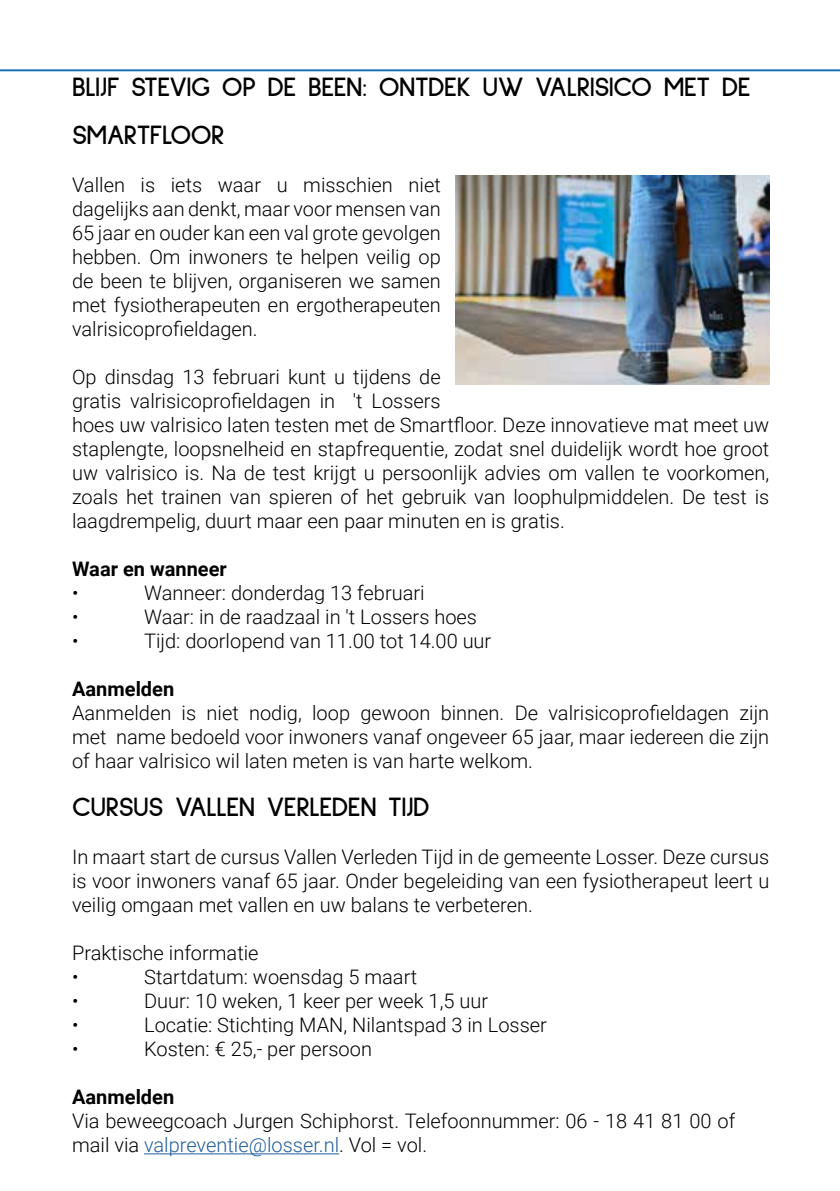
<style>
.page{position:relative;width:840px;height:1191px;background:#fff}
.page>*{position:absolute;margin:0;border:0;box-sizing:border-box;transform-origin:0 0}
.t1{font:700 28px/48px "Sulphur Point";letter-spacing:-.02em;color:#000}
.t2{font:300 20px/24px "Roboto";color:#000;text-align:justify}
.t3{font:700 20px "Roboto";color:#000}
.s1{color:#215e9e}
</style>
<div class="page">
<hr style="left:0;top:69px;width:839px;height:2px;background:#1572b6">
<hr style="left:144px;top:1153px;width:195px;height:1px;background:#215e9e">
<img style="left:455px;top:176px;width:313px;height:209px">
<h1 class="t1" style="left:72px;top:62px;width:679px">BLIJF STEVIG OP DE BEEN: ONTDEK UW VALRISICO MET DE<br>SMARTFLOOR</h1>
<p class="t2" style="left:72px;top:172px;width:370px">Vallen is iets waar u misschien niet dagelijks aan denkt, maar voor mensen van 65 jaar en ouder kan een val grote gevolgen hebben. Om inwoners te helpen veilig op de been te blijven, organiseren we samen met fysiotherapeuten en ergotherapeuten valrisicoprofieldagen.</p>
<p class="t2" style="left:72px;top:364px;width:698px;text-align:left">Op dinsdag 13 februari kunt u tijdens de<br>gratis valrisicoprofieldagen in 't Lossers<br>hoes uw valrisico laten testen met de Smartfloor. Deze innovatieve mat meet uw staplengte, loopsnelheid en stapfrequentie, zodat snel duidelijk wordt hoe groot uw valrisico is. Na de test krijgt u persoonlijk advies om vallen te voorkomen, zoals het trainen van spieren of het gebruik van loophulpmiddelen. De test is laagdrempelig, duurt maar een paar minuten en is gratis.</p>
<p class="t3" style="left:72px;top:555px;width:156px">Waar en wanneer</p>
<p class="t2" style="left:72px;top:580px;width:8px">•</p>
<p class="t2" style="left:144px;top:580px;width:282px">Wanneer: donderdag 13 februari</p>
<p class="t2" style="left:72px;top:604px;width:8px">•</p>
<p class="t2" style="left:144px;top:604px;width:334px">Waar: in de raadzaal in 't Lossers hoes</p>
<p class="t2" style="left:72px;top:628px;width:8px">•</p>
<p class="t2" style="left:144px;top:628px;width:348px">Tijd: doorlopend van 11.00 tot 14.00 uur</p>
<p class="t3" style="left:72px;top:675px;width:104px">Aanmelden</p>
<p class="t2" style="left:72px;top:700px;width:698px">Aanmelden is niet nodig, loop gewoon binnen. De valrisicoprofieldagen zijn met name bedoeld voor inwoners vanaf ongeveer 65 jaar, maar iedereen die zijn of haar valrisico wil laten meten is van harte welkom.</p>
<h1 class="t1" style="left:72px;top:782px;width:359px">CURSUS VALLEN VERLEDEN TIJD</h1>
<p class="t2" style="left:72px;top:844px;width:698px">In maart start de cursus Vallen Verleden Tijd in de gemeente Losser. Deze cursus is voor inwoners vanaf 65 jaar. Onder begeleiding van een fysiotherapeut leert u veilig omgaan met vallen en uw balans te verbeteren.</p>
<p class="t2" style="left:72px;top:940px;width:188px">Praktische informatie •</p>
<p class="t2" style="left:144px;top:964px;width:274px">Startdatum: woensdag 5 maart</p>
<p class="t2" style="left:72px;top:988px;width:8px">•</p>
<p class="t2" style="left:144px;top:988px;width:345px">Duur: 10 weken, 1 keer per week 1,5 uur</p>
<p class="t2" style="left:72px;top:1012px;width:8px">•</p>
<p class="t2" style="left:144px;top:1012px;width:404px">Locatie: Stichting MAN, Nilantspad 3 in Losser</p>
<p class="t2" style="left:72px;top:1036px;width:8px">•</p>
<p class="t2" style="left:144px;top:1036px;width:229px">Kosten: € 25,- per persoon</p>
<p class="t3" style="left:72px;top:1083px;width:104px">Aanmelden</p>
<p class="t2" style="left:72px;top:1108px;width:698px">Via beweegcoach Jurgen Schiphorst. Telefoonnummer: 06 - 18 41 81 00 of per mail via <span class="s1">valpreventie@losser.nl</span>. Vol = vol.</p>
</div>
